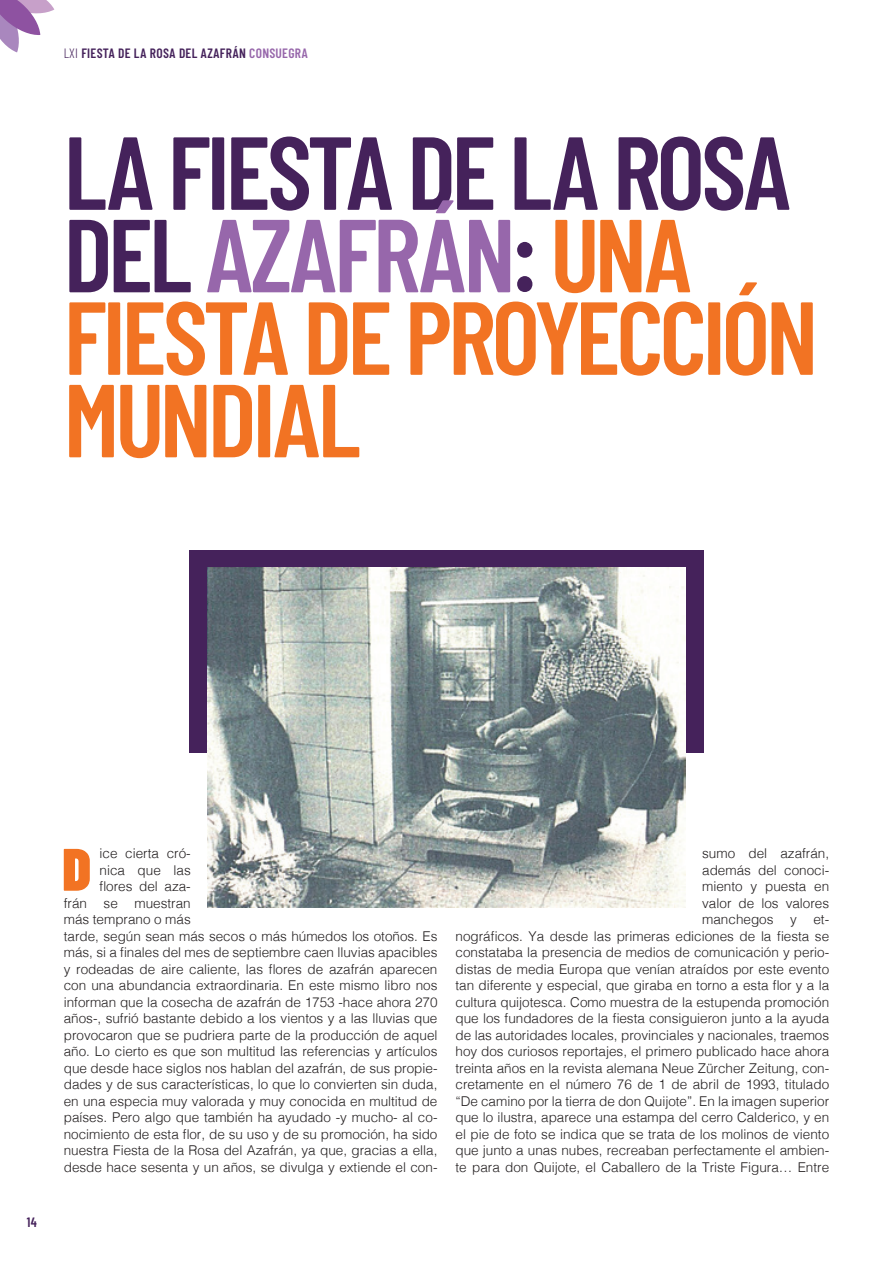
<style>
.page{position:relative;width:893px;height:1263px;background:#fff}
.page>*{position:absolute;margin:0;border:0;box-sizing:border-box;transform-origin:0 0}
.t1{font:600 103.5px/82.5px "Barlow Condensed";letter-spacing:-.04em;color:#f27323}
.t2{font:900 59.85px "Barlow Condensed";color:#f27323}
.t3{font:300 13.5px/16.5px "Helvetica";color:#231f20;text-align:right}
.t4{font:600 13.5px "Barlow Condensed";letter-spacing:.02em;color:#45225b}
.s1{font-weight:300}
.s2{color:#9767ab}
.s3{color:#45225b}
</style>
<div class="page">
<svg style="left:0;top:0;width:54px;height:52px"></svg>
<div style="left:189px;top:550px;width:515px;height:203px;background:#45225b"></div>
<img style="left:208px;top:568px;width:477px;height:339px">
<p class="t4" style="left:64px;top:45px;width:246px"><span class="s1">LXI</span> FIESTA DE LA ROSA DEL AZAFRÁN <span class="s2">CONSUEGRA</span></p>
<h1 class="t1" style="left:64px;top:129px;width:756px"><span class="s3">LA FIESTA DE LA ROSA<br>DEL</span> <span class="s2">AZAFRÁN</span><span class="s3">:</span> UNA<br>FIESTA DE PROYECCIÓN<br>MUNDIAL</h1>
<p class="t4" style="left:27px;top:1214px;width:11px">14</p>
<p class="t3" style="left:100px;top:844px;width:93px">ice cierta cró-</p>
<p class="t3" style="left:100px;top:861px;width:93px">nica que las</p>
<p class="t3" style="left:100px;top:877px;width:93px">flores del aza-</p>
<p class="t3" style="left:64px;top:893px;width:128px">frán se muestran</p>
<p class="t3" style="left:64px;top:910px;width:128px">más temprano o más</p>
<p class="t3" style="left:64px;top:926px;width:375px">tarde, según sean más secos o más húmedos los otoños. Es</p>
<p class="t3" style="left:64px;top:943px;width:375px">más, si a finales del mes de septiembre caen lluvias apacibles</p>
<p class="t3" style="left:64px;top:959px;width:375px">y rodeadas de aire caliente, las flores de azafrán aparecen</p>
<p class="t3" style="left:64px;top:976px;width:375px">con una abundancia extraordinaria. En este mismo libro nos</p>
<p class="t3" style="left:64px;top:992px;width:375px">informan que la cosecha de azafrán de 1753 -hace ahora 270</p>
<p class="t3" style="left:64px;top:1009px;width:375px">años-, sufrió bastante debido a los vientos y a las lluvias que</p>
<p class="t3" style="left:64px;top:1025px;width:375px">provocaron que se pudriera parte de la producción de aquel</p>
<p class="t3" style="left:64px;top:1042px;width:375px">año. Lo cierto es que son multitud las referencias y artículos</p>
<p class="t3" style="left:64px;top:1058px;width:375px">que desde hace siglos nos hablan del azafrán, de sus propie-</p>
<p class="t3" style="left:64px;top:1075px;width:375px">dades y de sus características, lo que lo convierten sin duda,</p>
<p class="t3" style="left:64px;top:1091px;width:375px">en una especia muy valorada y muy conocida en multitud de</p>
<p class="t3" style="left:64px;top:1108px;width:375px">países. Pero algo que también ha ayudado -y mucho- al co-</p>
<p class="t3" style="left:64px;top:1124px;width:375px">nocimiento de esta flor, de su uso y de su promoción, ha sido</p>
<p class="t3" style="left:64px;top:1141px;width:375px">nuestra Fiesta de la Rosa del Azafrán, ya que, gracias a ella,</p>
<p class="t3" style="left:64px;top:1157px;width:375px">desde hace sesenta y un años, se divulga y extiende el con-</p>
<h2 class="t2" style="left:62px;top:832px;width:30px">D</h2>
<p class="t3" style="left:455px;top:844px;width:375px">sumo del azafrán,<br>además del conoci-<br>miento y puesta en<br>valor de los valores<br>manchegos y et-<br>nográficos. Ya desde las primeras ediciones de la fiesta se constataba la presencia de medios de comunicación y perio&shy;distas de media Europa que venían atraídos por este evento tan diferente y especial, que giraba en torno a esta flor y a la cultura quijotesca. Como muestra de la estupenda promoción que los fundadores de la fiesta consiguieron junto a la ayuda de las autoridades locales, provinciales y nacionales, traemos hoy dos curiosos reportajes, el primero publicado hace ahora treinta años en la revista alemana Neue Zürcher Zeitung, con&shy;cretamente en el número 76 de 1 de abril de 1993, titulado “De camino por la tierra de don Quijote”. En la imagen superior que lo ilustra, aparece una estampa del cerro Calderico, y en el pie de foto se indica que se trata de los molinos de viento que junto a unas nubes, recreaban perfectamente el ambien&shy;te para don Quijote, el Caballero de la Triste Figura… Entre</p>
</div>
